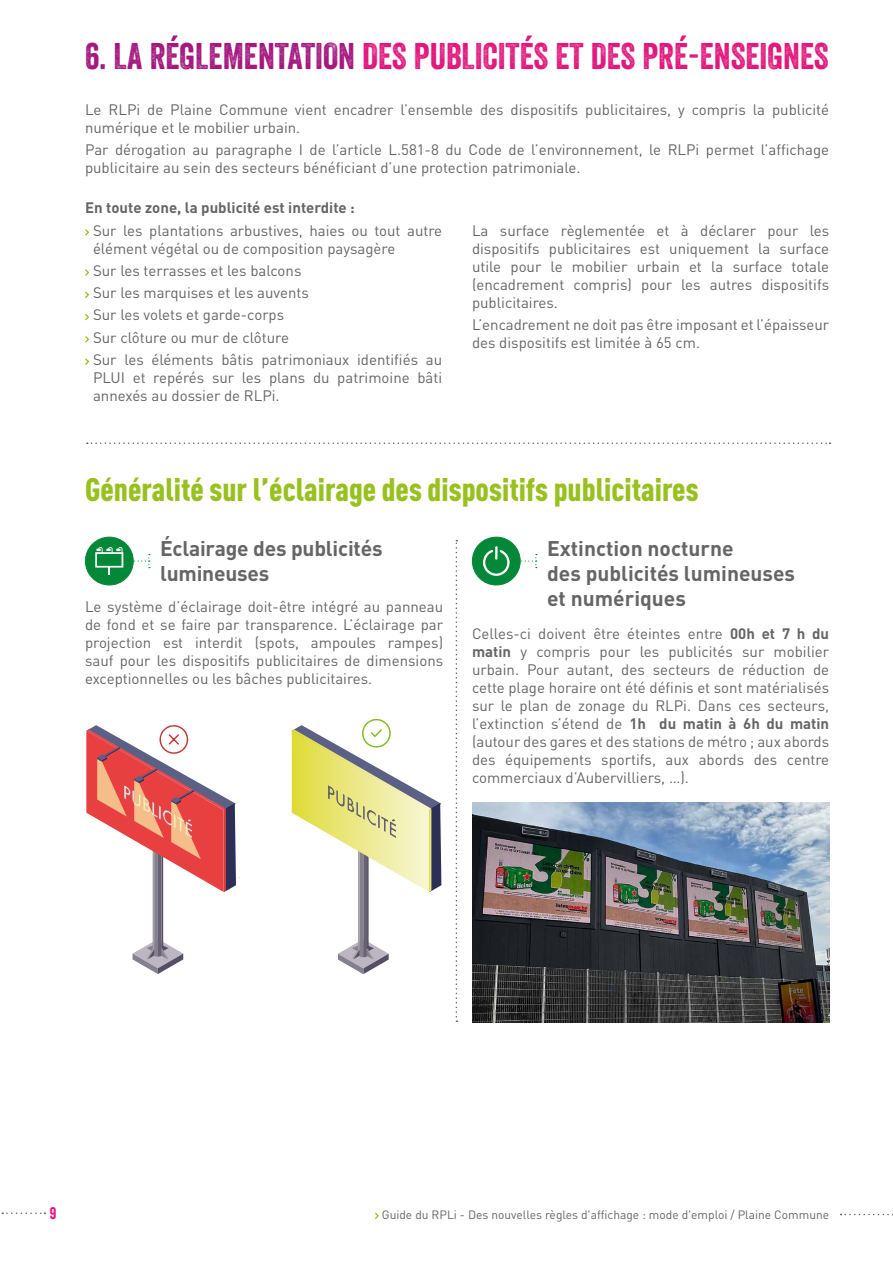
<style>
.page{position:relative;width:893px;height:1263px;background:#fff}
.page>*{position:absolute;margin:0;border:0;box-sizing:border-box;transform-origin:0 0}
.t1{font:36px "Veneer";color:#e2177c}
.t2{font:900 32.1px "DIN Cond";color:#98c01e}
.t3{font:700 21px/25.2px "DIN Pro";color:#656565}
.t4{font:16.2px "Veneer";color:#e20f7b}
.t5{font:15px/18px "DIN Pro";color:#656565}
.t6{font:700 15px "DIN Pro";color:#656565}
.t7{font:12px "DIN Pro";color:#656565}
.s1{color:#a4177e}
.s2{font-weight:700}
</style>
<div class="page">
<svg style="left:85px;top:229px;width:4px;height:7px"></svg>
<svg style="left:85px;top:269px;width:4px;height:7px"></svg>
<svg style="left:85px;top:292px;width:4px;height:6px"></svg>
<svg style="left:85px;top:314px;width:4px;height:6px"></svg>
<svg style="left:85px;top:336px;width:4px;height:7px"></svg>
<svg style="left:85px;top:358px;width:4px;height:7px"></svg>
<div style="left:85px;top:537px;width:48px;height:48px;background:#038738;border-radius:50%"></div>
<div style="left:85px;top:537px;width:49px;height:48px;border:1px solid #038738;border-radius:50%"></div>
<div style="left:472px;top:537px;width:48px;height:48px;background:#038738;border-radius:50%"></div>
<div style="left:472px;top:537px;width:49px;height:48px;border:1px solid #038738;border-radius:50%"></div>
<svg style="left:132px;top:554px;width:18px;height:14px"></svg>
<svg style="left:519px;top:554px;width:18px;height:14px"></svg>
<svg style="left:95px;top:547px;width:28px;height:28px"></svg>
<svg style="left:483px;top:546px;width:27px;height:30px"></svg>
<svg style="left:456px;top:540px;width:1px;height:482px"></svg>
<svg style="left:292px;top:719px;width:149px;height:255px"></svg>
<svg style="left:86px;top:725px;width:153px;height:249px"></svg>
<img style="left:472px;top:803px;width:357px;height:219px">
<svg style="left:87px;top:442px;width:743px;height:2px"></svg>
<svg style="left:2px;top:1212px;width:43px;height:2px"></svg>
<svg style="left:841px;top:1214px;width:52px;height:1px"></svg>
<svg style="left:375px;top:1212px;width:4px;height:7px"></svg>
<h1 class="t1" style="left:85px;top:34px;width:745px"><span class="s1">6. LA RÉGLEMENTATION</span> DES PUBLICITÉS ET DES PRÉ-ENSEIGNES</h1>
<p class="t5" style="left:85px;top:100px;width:746px">Le RLPi de Plaine Commune vient encadrer l’ensemble des dispositifs publicitaires, y compris la publicité numérique et le mobilier urbain.</p>
<p class="t5" style="left:85px;top:140px;width:746px">Par dérogation au paragraphe I de l’article L.581-8 du Code de l’environnement, le RLPi permet l’affichage publicitaire au sein des secteurs bénéficiant d’une protection patrimoniale.</p>
<p class="t6" style="left:85px;top:198px;width:271px">En toute zone, la publicité est interdite :</p>
<p class="t5" style="left:93px;top:221px;width:351px">Sur les plantations arbustives, haies ou tout autre élément végétal ou de composition paysagère</p>
<p class="t5" style="left:93px;top:259px;width:351px;line-height:22.2px">Sur les terrasses et les balcons<br>Sur les marquises et les auvents<br>Sur les volets et garde-corps<br>Sur clôture ou mur de clôture<br>Sur les éléments bâtis patrimoniaux identifiés au</p>
<p class="t5" style="left:93px;top:368px;width:351px">PLUI et repérés sur les plans du patrimoine bâti annexés au dossier de RLPi.</p>
<p class="t5" style="left:472px;top:221px;width:359px;text-align:justify">La surface règlementée et à déclarer pour les dispositifs publicitaires est uniquement la surface utile pour le mobilier urbain et la surface totale (encadrement compris) pour les autres dispositifs publicitaires.</p>
<p class="t5" style="left:472px;top:315px;width:359px">L’encadrement ne doit pas être imposant et l’épaisseur des dispositifs est limitée à 65 cm.</p>
<h2 class="t2" style="left:85px;top:470px;width:615px">Généralité sur l’éclairage des dispositifs publicitaires</h2>
<h3 class="t3" style="left:160px;top:535px;width:224px">Éclairage des publicités lumineuses</h3>
<h3 class="t3" style="left:547px;top:535px;width:250px">Extinction nocturne<br>des publicités lumineuses et numériques</h3>
<p class="t5" style="left:85px;top:597px;width:360px;text-align:justify">Le système d’éclairage doit-être intégré au panneau de fond et se faire par transparence. L’éclairage par projection est interdit (spots, ampoules rampes) sauf pour les dispositifs publicitaires de dimensions exceptionnelles ou les bâches publicitaires.</p>
<p class="t5" style="left:472px;top:624px;width:359px;text-align:justify">Celles-ci doivent être éteintes entre <span class="s2">00h et 7 h du matin</span> y compris pour les publicités sur mobilier urbain. Pour autant, des secteurs de réduction de cette plage horaire ont été définis et sont matérialisés sur le plan de zonage du RLPi. Dans ces secteurs, l’extinction s’étend de <span class="s2">1h du matin à 6h du matin </span>(autour des gares et des stations de métro ; aux abords des équipements sportifs, aux abords des centre commerciaux d’Aubervilliers, …).</p>
<p class="t4" style="left:50px;top:1204px;width:8px">9</p>
<p class="t7" style="left:382px;top:1206px;width:449px">Guide du RPLi - Des nouvelles règles d'affichage : mode d'emploi / Plaine Commune</p>
</div>
